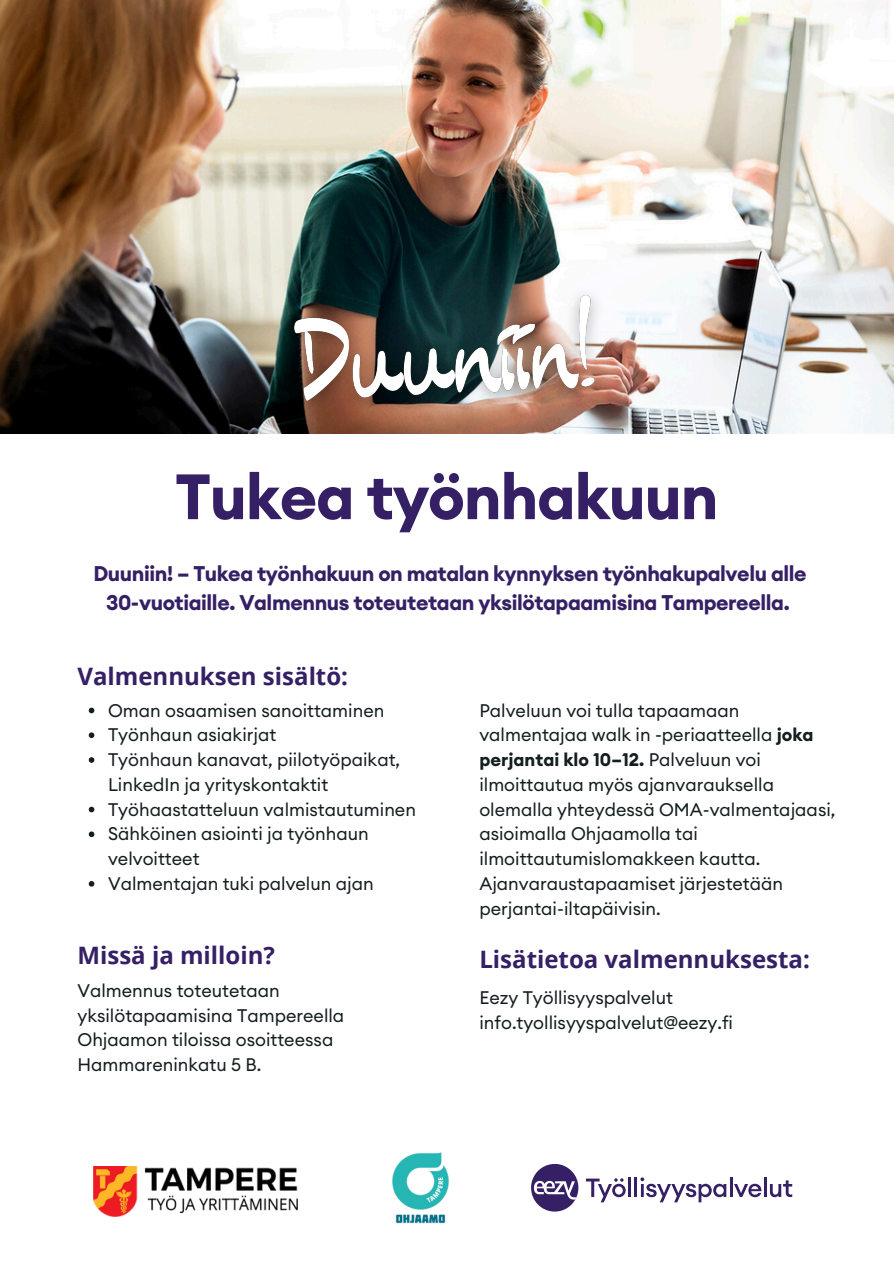
<style>
.page{position:relative;width:894px;height:1264px;background:#fff}
.page>*{position:absolute;margin:0;border:0;box-sizing:border-box;transform-origin:0 0}
.t1{font:700 63px "Euclid Circular A";letter-spacing:-.02em;color:#351f65}
.t2{font:700 24px "Open Sans";color:#351f65}
.t3{font:700 21px/29.2px "Euclid Circular A";letter-spacing:-.02em;color:#351f65;text-align:center}
.t4{font:18px/24.8px "Euclid Circular A";color:#141e1f}
.s1{font-weight:700}
</style>
<div class="page">
<img style="left:0;top:0;width:893px;height:433px">
<svg style="left:586px;top:1177px;width:44px;height:25px"></svg>
<hr style="left:634px;top:1177px;width:3px;height:19px;background:#351f65">
<svg style="left:640px;top:1177px;width:86px;height:25px"></svg>
<hr style="left:729px;top:1177px;width:3px;height:19px;background:#351f65">
<svg style="left:734px;top:1183px;width:27px;height:14px"></svg>
<hr style="left:763px;top:1177px;width:3px;height:19px;background:#351f65">
<svg style="left:769px;top:1180px;width:23px;height:17px"></svg>
<svg style="left:531px;top:1164px;width:47px;height:47px"></svg>
<img style="left:392px;top:1152px;width:57px;height:72px">
<img style="left:94px;top:1166px;width:203px;height:50px">
<img style="left:270px;top:273px;width:352px;height:161px">
<svg style="left:89px;top:707px;width:5px;height:6px"></svg>
<svg style="left:89px;top:732px;width:5px;height:6px"></svg>
<svg style="left:89px;top:757px;width:5px;height:5px"></svg>
<svg style="left:89px;top:806px;width:5px;height:6px"></svg>
<svg style="left:89px;top:831px;width:5px;height:6px"></svg>
<svg style="left:89px;top:881px;width:5px;height:5px"></svg>
<h3 class="t1" style="left:175px;top:456px;width:544px">Tukea työnhakuun</h3>
<p class="t3" style="left:93px;top:558px;width:714px">Duuniin! – Tukea työnhakuun on matalan kynnyksen työnhakupalvelu alle<br>30-vuotiaille. Valmennus toteutetaan yksilötapaamisina Tampereella.</p>
<h3 class="t2" style="left:77px;top:659px;width:272px">Valmennuksen sisältö:</h3>
<p class="t4" style="left:108px;top:697px;width:278px">Oman osaamisen sanoittaminen</p>
<p class="t4" style="left:108px;top:722px;width:170px">Työnhaun asiakirjat</p>
<p class="t4" style="left:108px;top:747px;width:293px">Työnhaun kanavat, piilotyöpaikat,<br>LinkedIn ja yrityskontaktit</p>
<p class="t4" style="left:108px;top:796px;width:309px">Työhaastatteluun valmistautuminen</p>
<p class="t4" style="left:108px;top:821px;width:262px">Sähköinen asiointi ja työnhaun velvoitteet</p>
<p class="t4" style="left:108px;top:871px;width:267px">Valmentajan tuki palvelun ajan</p>
<p class="t2" style="left:77px;top:938px;width:199px">Missä ja milloin?</p>
<p class="t4" style="left:77px;top:977px;width:268px">Valmennus toteutetaan yksilötapaamisina Tampereella<br>Ohjaamon tiloissa osoitteessa<br>Hammareninkatu 5 B.</p>
<p class="t4" style="left:479px;top:697px;width:357px">Palveluun voi tulla tapaamaan valmentajaa walk in -periaatteella <span class="s1">joka perjantai klo 10–12.</span> Palveluun voi ilmoittautua myös ajanvarauksella olemalla yhteydessä OMA-valmentajaasi, asioimalla Ohjaamolla tai ilmoittautumislomakkeen kautta.<br>Ajanvaraustapaamiset järjestetään perjantai-iltapäivisin.</p>
<p class="t2" style="left:479px;top:942px;width:332px">Lisätietoa valmennuksesta:</p>
<p class="t4" style="left:479px;top:984px;width:255px">Eezy Työllisyyspalvelut info.tyollisyyspalvelut@eezy.fi</p>
</div>
